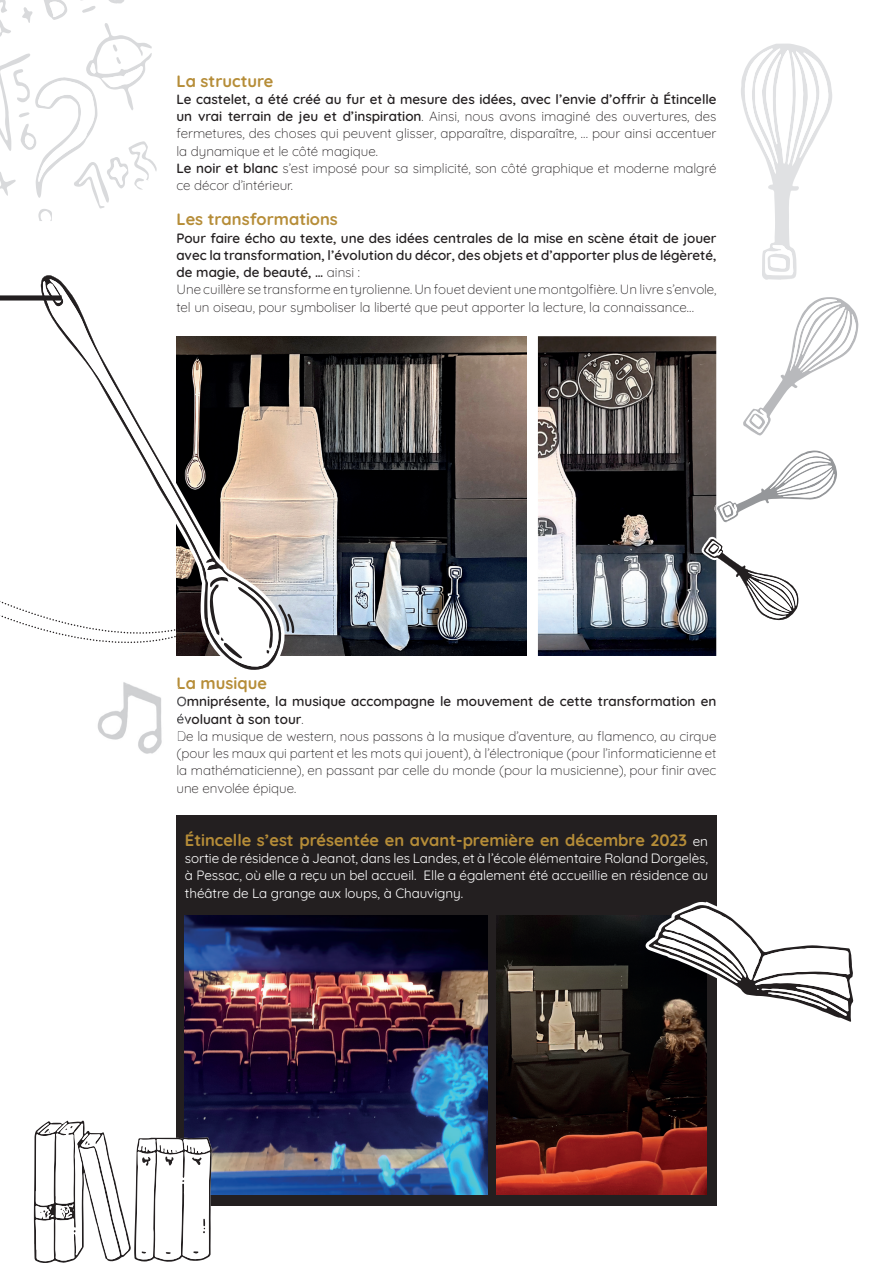
<style>
.page{position:relative;width:893px;height:1263px;background:#fff}
.page>*{position:absolute;margin:0;border:0;box-sizing:border-box;transform-origin:0 0}
.t1{font:700 16.5px "Quicksand";color:#b68d38}
.t2{font:300 13.5px/17.2px "Quicksand";letter-spacing:-.005em;color:#231f20}
.t3{font:13.5px/17.2px "Quicksand";letter-spacing:-.005em;color:#fff;text-align:justify}
.s1{font-weight:600}
.s2{font-weight:400;font-size:13.5px;color:#fff}
</style>
<div class="page">
<div style="left:176px;top:815px;width:540px;height:390px;background:#231f20"></div>
<img style="left:538px;top:336px;width:178px;height:320px">
<img style="left:184px;top:915px;width:304px;height:280px">
<img style="left:497px;top:915px;width:210px;height:280px">
<img style="left:287px;top:336px;width:239px;height:320px">
<svg style="left:701px;top:537px;width:98px;height:85px"></svg>
<svg style="left:714px;top:448px;width:123px;height:76px"></svg>
<svg style="left:743px;top:297px;width:116px;height:139px"></svg>
<svg style="left:741px;top:43px;width:91px;height:237px"></svg>
<svg style="left:645px;top:902px;width:209px;height:123px"></svg>
<svg style="left:41px;top:275px;width:245px;height:395px"></svg>
<svg style="left:43px;top:279px;width:237px;height:388px"></svg>
<svg style="left:0;top:283px;width:62px;height:21px"></svg>
<svg style="left:208px;top:575px;width:87px;height:83px"></svg>
<svg style="left:0;top:575px;width:197px;height:90px"></svg>
<img style="left:97px;top:713px;width:65px;height:41px">
<svg style="left:177px;top:687px;width:11px;height:37px"></svg>
<svg style="left:178px;top:731px;width:7px;height:10px"></svg>
<svg style="left:34px;top:1120px;width:178px;height:143px"></svg>
<svg style="left:0;top:0;width:157px;height:221px"></svg>
<p class="t1" style="left:176px;top:68px;width:99px">La structure</p>
<p class="t2" style="left:176px;top:89px;width:542px"><span class="s1">Le castelet, a été créé au fur et à mesure des idées, avec l’envie d’offrir à Étincelle un vrai terrain de jeu et d’inspiration</span>. Ainsi, nous avons imaginé des ouvertures, des fermetures, des choses qui peuvent glisser, apparaître, disparaître, … pour ainsi accentuer la dynamique et le côté magique.<br><span class="s1">Le noir et blanc</span> s’est imposé pour sa simplicité, son côté graphique et moderne malgré ce décor d’intérieur.</p>
<p class="t1" style="left:176px;top:207px;width:163px">Les transformations</p>
<p class="t2" style="left:176px;top:228px;width:542px"><span class="s1">Pour faire écho au texte, une des idées centrales de la mise en scène était de jouer avec la transformation, l’évolution du décor, des objets et d’apporter plus de légèreté, de magie, de beauté, …</span> ainsi :<br>Une cuillère se transforme en tyrolienne. Un fouet devient une montgolfière. Un livre s’envole, tel un oiseau, pour symboliser la liberté que peut apporter la lecture, la connaissance…</p>
<p class="t1" style="left:176px;top:670px;width:92px">La musique</p>
<p class="t2" style="left:176px;top:691px;width:542px"><span class="s1">Omniprésente, la musique accompagne le mouvement de cette transformation en évoluant à son tour</span>.<br>De la musique de western, nous passons à la musique d’aventure, au flamenco, au cirque (pour les maux qui partent et les mots qui jouent), à l’électronique (pour l’informaticienne et la mathématicienne), en passant par celle du monde (pour la musicienne), pour finir avec une envolée épique.</p>
<p class="t1" style="left:185px;top:827px;width:524px">Étincelle s’est présentée en avant-première en décembre 2023 <span class="s2">en</span></p>
<p class="t3" style="left:185px;top:848px;width:525px">sortie de résidence à Jeanot, dans les Landes, et à l’école élémentaire Roland Dorgelès, à Pessac, où elle a reçu un bel accueil. Elle a également été accueillie en résidence au théâtre de La grange aux loups, à Chauvigny.</p>
</div>
